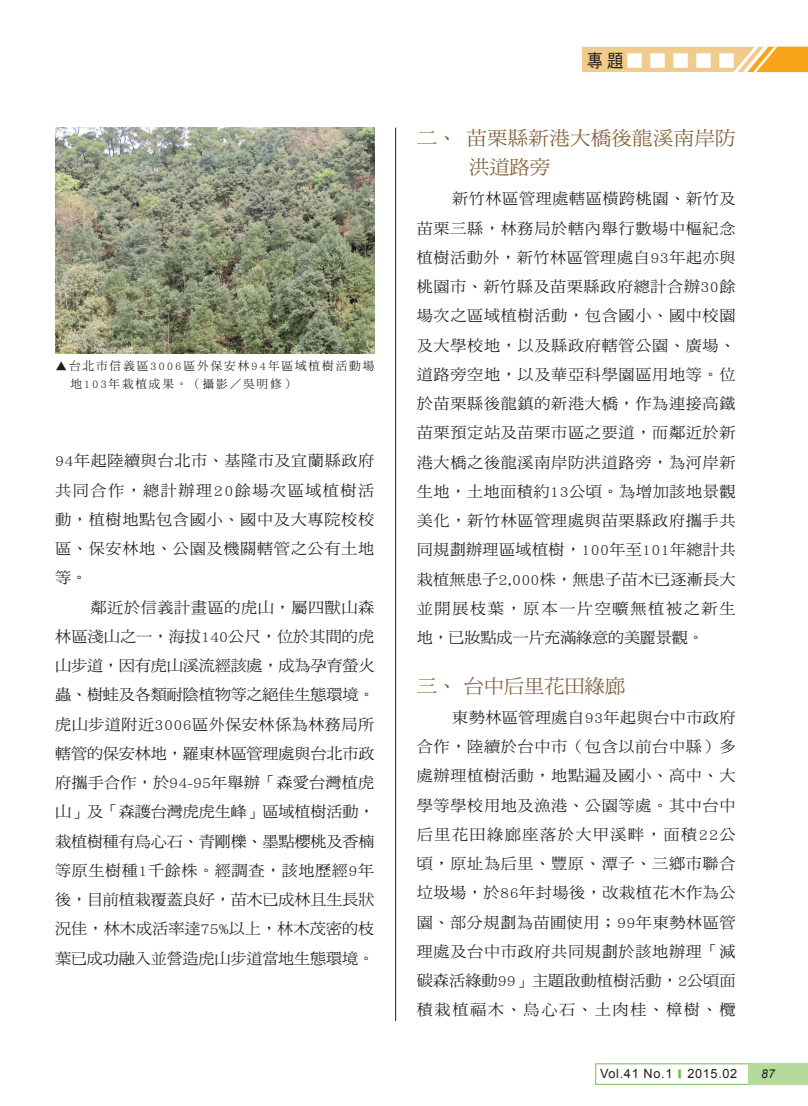
<style>
.page{position:relative;width:808px;height:1106px;background:#fff}
.page>*{position:absolute;margin:0;border:0;box-sizing:border-box;transform-origin:0 0}
.t1{font:19.5px/29.2px "DF Ming Std W5";letter-spacing:.01em;color:#826039;scale:1.05 1}
.t2{font:19.5px "DF Ming Std W5";letter-spacing:-.015em;color:#826039;scale:1.05 1}
.t3{font:15.45px/29.2px "DF Ming Std W5";letter-spacing:.01em;color:#231f20;text-align:justify;scale:1.05 1}
.t4{font:700 14.4px "AR Hei B5";color:#fff}
.t5{font:12.75px "Arial";letter-spacing:.05em;color:#231f20}
.t6{font:italic 12.15px "Arial";color:#231f20}
.t7{font:11.7px/17.5px "DF Ming Std W5";letter-spacing:.16em;color:#231f20}
.s1{font-family:"DF Hei Std W5";font-weight:400;font-size:18px;color:#231f20}
.s2{font-family:"AR Hei B5";font-weight:700;font-size:10.65px;color:#71bf44}
</style>
<div class="page">
<hr style="left:395px;top:128px;width:1px;height:892px;background:#231f20">
<img style="left:55px;top:128px;width:319px;height:225px">
<div style="left:748px;top:1063px;width:60px;height:21px;background:#b6da9b"></div>
<svg style="left:582px;top:47px;width:226px;height:25px;background:#f3c57a"></svg>
<p class="t7" style="left:70px;top:357px;width:305px;text-indent:-15px">▲台北市信義區3006區外保安林94年區域植樹活動場地103年栽植成果。（攝影／吳明修）</p>
<p class="t3" style="left:55px;top:446px;width:306px">94年起陸續與台北市、基隆市及宜蘭縣政府共同合作，總計辦理20餘場次區域植樹活動，植樹地點包含國小、國中及大專院校校區、保安林地、公園及機關轄管之公有土地等。</p>
<p class="t3" style="left:55px;top:592px;width:306px;text-indent:35px">鄰近於信義計畫區的虎山，屬四獸山森林區淺山之一，海拔140公尺，位於其間的虎山步道，因有虎山溪流經該處，成為孕育螢火蟲、樹蛙及各類耐陰植物等之絕佳生態環境。虎山步道附近3006區外保安林係為林務局所轄管的保安林地，羅東林區管理處與台北市政府攜手合作，於94-95年舉辦「森愛台灣植虎山」及「森護台灣虎虎生峰」區域植樹活動，栽植樹種有烏心石、青剛櫟、墨點櫻桃及香楠等原生樹種1千餘株。經調查，該地歷經9年後，目前植栽覆蓋良好，苗木已成林且生長狀況佳，林木成活率達75%以上，林木茂密的枝葉已成功融入並營造虎山步道當地生態環境。</p>
<p class="t4" style="left:587px;top:53px;width:149px"><span class="s1">專題</span>█████</p>
<p class="t1" style="left:469px;top:123px;width:255px;text-indent:-52px">二、 苗栗縣新港大橋後龍溪南岸防洪道路旁</p>
<p class="t3" style="left:417px;top:184px;width:305px;text-indent:35px">新竹林區管理處轄區橫跨桃園、新竹及苗栗三縣，林務局於轄內舉行數場中樞紀念植樹活動外，新竹林區管理處自93年起亦與桃園市、新竹縣及苗栗縣政府總計合辦30餘場次之區域植樹活動，包含國小、國中校園及大學校地，以及縣政府轄管公園、廣場、道路旁空地，以及華亞科學園區用地等。位於苗栗縣後龍鎮的新港大橋，作為連接高鐵苗栗預定站及苗栗市區之要道，而鄰近於新港大橋之後龍溪南岸防洪道路旁，為河岸新生地，土地面積約13公頃。為增加該地景觀美化，新竹林區管理處與苗栗縣政府攜手共同規劃辦理區域植樹，100年至101年總計共栽植無患子2,000株，無患子苗木已逐漸長大並開展枝葉，原本一片空曠無植被之新生地，已妝點成一片充滿綠意的美麗景觀。　</p>
<p class="t2" style="left:417px;top:675px;width:200px">三、 台中后里花田綠廊</p>
<p class="t3" style="left:417px;top:702px;width:305px;text-indent:35px">東勢林區管理處自93年起與台中市政府合作，陸續於台中市（包含以前台中縣）多處辦理植樹活動，地點遍及國小、高中、大學等學校用地及漁港、公園等處。其中台中后里花田綠廊座落於大甲溪畔，面積22公頃，原址為后里、豐原、潭子、三鄉市聯合垃圾場，於86年封場後，改栽植花木作為公園、部分規劃為苗圃使用；99年東勢林區管理處及台中市政府共同規劃於該地辦理「減碳森活綠動99」主題啟動植樹活動，2公頃面積栽植福木、烏心石、土肉桂、樟樹、欖</p>
<p class="t5" style="left:600px;top:1064px;width:139px">Vol.41 No.1 <span class="s2">■</span> 2015.02</p>
<p class="t6" style="left:761px;top:1065px;width:15px">87</p>
</div>
